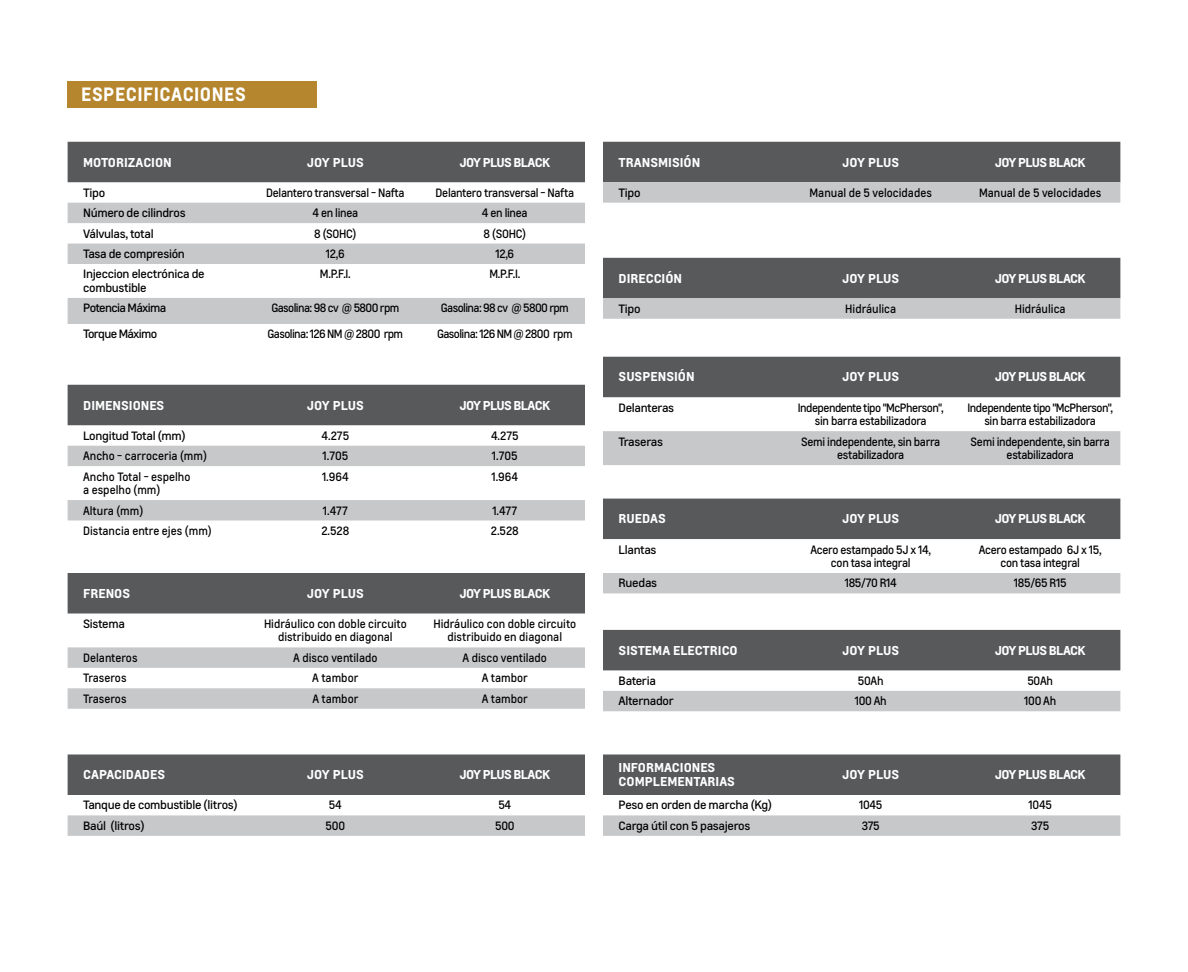
<style>
.page{position:relative;width:1188px;height:972px;background:#fff}
.page>*{position:absolute;margin:0;border:0;box-sizing:border-box;transform-origin:0 0}
.t1{font:700 18px "Louis Global 2";letter-spacing:.03em;color:#fff}
.t2{font:700 12px/14.4px "Louis";letter-spacing:-.005em;color:#fff;scale:1.07 1}
.t3{font:700 12px "Louis";letter-spacing:-.05em;color:#fff;scale:1.07 1}
.t4{font:11.25px/13.5px "Louis";letter-spacing:-.025em;color:#000;text-align:center}
.t5{font:11.25px/13.5px "Louis";color:#000;text-align:center}
.t6{font:11.25px/13.5px "Louis";letter-spacing:-.025em;color:#000;scale:1.07 1}
.t7{font:11.25px "Louis";letter-spacing:-.05em;color:#000}
.t8{font:11.25px/13.5px "Louis";letter-spacing:-.045em;color:#000;text-align:center}
.t9{font:11.25px "Louis";letter-spacing:-.05em;color:#000;scale:1.07 1}
</style>
<div class="page">
<div style="left:68px;top:81px;width:249px;height:27px;background:#b5862d"></div>
<div style="left:68px;top:142px;width:517px;height:40px;background:#58595b"></div>
<svg style="left:68px;top:203px;width:517px;height:121px;fill:#c7c8ca"></svg>
<div style="left:603px;top:357px;width:517px;height:40px;background:#58595b"></div>
<div style="left:603px;top:431px;width:517px;height:34px;background:#c7c8ca"></div>
<div style="left:603px;top:499px;width:517px;height:40px;background:#58595b"></div>
<div style="left:603px;top:573px;width:517px;height:20px;background:#c7c8ca"></div>
<div style="left:603px;top:630px;width:517px;height:40px;background:#58595b"></div>
<div style="left:603px;top:691px;width:517px;height:20px;background:#c7c8ca"></div>
<div style="left:68px;top:754px;width:517px;height:41px;background:#58595b"></div>
<div style="left:68px;top:815px;width:517px;height:21px;background:#c7c8ca"></div>
<div style="left:603px;top:754px;width:517px;height:41px;background:#58595b"></div>
<div style="left:603px;top:815px;width:517px;height:21px;background:#c7c8ca"></div>
<div style="left:68px;top:385px;width:517px;height:40px;background:#58595b"></div>
<svg style="left:68px;top:446px;width:517px;height:74px"></svg>
<div style="left:68px;top:573px;width:517px;height:41px;background:#58595b"></div>
<svg style="left:68px;top:647px;width:517px;height:62px"></svg>
<svg style="left:603px;top:142px;width:517px;height:61px;background:#7e7f81"></svg>
<svg style="left:603px;top:258px;width:517px;height:61px;background:#7e7f81"></svg>
<h1 class="t1" style="left:81px;top:81px;width:166px">ESPECIFICACIONES</h1>
<p class="t2" style="left:83px;top:155px;width:84px">MOTORIZACION</p>
<p class="t2" style="left:307px;top:155px;width:55px">JOY PLUS</p>
<p class="t3" style="left:460px;top:154px;width:86px">JOY PLUS BLACK</p>
<p class="t6" style="left:83px;top:186px;width:22px">Tipo</p>
<p class="t4" style="left:266px;top:186px;width:140px">Delantero transversal - Nafta</p>
<p class="t4" style="left:436px;top:186px;width:140px">Delantero transversal - Nafta</p>
<p class="t6" style="left:83px;top:206px;width:97px">Número de cilindros</p>
<p class="t4" style="left:313px;top:206px;width:47px">4 en linea</p>
<p class="t4" style="left:482px;top:206px;width:47px">4 en linea</p>
<p class="t6" style="left:83px;top:227px;width:67px">Válvulas, total</p>
<p class="t4" style="left:314px;top:227px;width:44px">8 (SOHC)</p>
<p class="t4" style="left:484px;top:227px;width:44px">8 (SOHC)</p>
<p class="t6" style="left:83px;top:247px;width:97px">Tasa de compresión</p>
<p class="t4" style="left:326px;top:247px;width:20px">12,6</p>
<p class="t4" style="left:495px;top:247px;width:20px">12,6</p>
<p class="t6" style="left:83px;top:267px;width:115px">Injeccion electrónica de combustible</p>
<p class="t4" style="left:320px;top:267px;width:32px">M.P.F.I.</p>
<p class="t4" style="left:489px;top:267px;width:32px">M.P.F.I.</p>
<p class="t9" style="left:83px;top:301px;width:79px">Potencia Máxima</p>
<p class="t7" style="left:271px;top:301px;width:130px">Gasolina: 98 cv @ 5800 rpm</p>
<p class="t7" style="left:441px;top:301px;width:130px">Gasolina: 98 cv @ 5800 rpm</p>
<p class="t9" style="left:83px;top:327px;width:71px">Torque Máximo</p>
<p class="t7" style="left:268px;top:327px;width:137px">Gasolina: 126 NM @ 2800 rpm</p>
<p class="t7" style="left:437px;top:327px;width:137px">Gasolina: 126 NM @ 2800 rpm</p>
<p class="t2" style="left:83px;top:398px;width:77px">DIMENSIONES</p>
<p class="t2" style="left:307px;top:398px;width:55px">JOY PLUS</p>
<p class="t3" style="left:460px;top:397px;width:86px">JOY PLUS BLACK</p>
<p class="t6" style="left:83px;top:429px;width:97px">Longitud Total (mm)</p>
<p class="t4" style="left:322px;top:429px;width:29px">4.275</p>
<p class="t4" style="left:491px;top:429px;width:29px">4.275</p>
<p class="t5" style="left:83px;top:449px;width:125px">Ancho - carroceria (mm)</p>
<p class="t4" style="left:323px;top:449px;width:27px">1.705</p>
<p class="t4" style="left:492px;top:449px;width:27px">1.705</p>
<p class="t5" style="left:83px;top:470px;width:109px;text-align:left">Ancho Total - espelho a espelho (mm)</p>
<p class="t4" style="left:322px;top:470px;width:28px">1.964</p>
<p class="t4" style="left:491px;top:470px;width:28px">1.964</p>
<p class="t5" style="left:83px;top:504px;width:62px">Altura (mm)</p>
<p class="t4" style="left:323px;top:504px;width:27px">1.477</p>
<p class="t4" style="left:492px;top:504px;width:27px">1.477</p>
<p class="t5" style="left:83px;top:524px;width:130px">Distancia entre ejes (mm)</p>
<p class="t4" style="left:321px;top:524px;width:30px">2.528</p>
<p class="t4" style="left:491px;top:524px;width:30px">2.528</p>
<p class="t2" style="left:83px;top:586px;width:45px">FRENOS</p>
<p class="t2" style="left:307px;top:586px;width:55px">JOY PLUS</p>
<p class="t3" style="left:460px;top:585px;width:86px">JOY PLUS BLACK</p>
<p class="t6" style="left:83px;top:617px;width:41px">Sistema</p>
<p class="t5" style="left:264px;top:617px;width:144px">Hidráulico con doble circuito distribuido en diagonal</p>
<p class="t5" style="left:433px;top:617px;width:144px">Hidráulico con doble circuito distribuido en diagonal</p>
<p class="t5" style="left:83px;top:651px;width:56px">Delanteros</p>
<p class="t5" style="left:293px;top:651px;width:86px">A disco ventilado</p>
<p class="t5" style="left:463px;top:651px;width:86px">A disco ventilado</p>
<p class="t5" style="left:83px;top:671px;width:45px">Traseros</p>
<p class="t4" style="left:312px;top:671px;width:48px">A tambor</p>
<p class="t4" style="left:482px;top:671px;width:48px">A tambor</p>
<p class="t5" style="left:83px;top:692px;width:45px">Traseros</p>
<p class="t4" style="left:312px;top:692px;width:48px">A tambor</p>
<p class="t4" style="left:482px;top:692px;width:48px">A tambor</p>
<p class="t2" style="left:83px;top:768px;width:78px">CAPACIDADES</p>
<p class="t2" style="left:307px;top:768px;width:55px">JOY PLUS</p>
<p class="t3" style="left:460px;top:767px;width:86px">JOY PLUS BLACK</p>
<p class="t6" style="left:83px;top:798px;width:146px">Tanque de combustible (litros)</p>
<p class="t4" style="left:329px;top:798px;width:14px">54</p>
<p class="t4" style="left:498px;top:798px;width:14px">54</p>
<p class="t6" style="left:83px;top:819px;width:59px">Baúl (litros)</p>
<p class="t4" style="left:326px;top:819px;width:21px">500</p>
<p class="t4" style="left:495px;top:819px;width:21px">500</p>
<p class="t2" style="left:619px;top:155px;width:78px">TRANSMISIÓN</p>
<p class="t2" style="left:842px;top:155px;width:55px">JOY PLUS</p>
<p class="t3" style="left:995px;top:154px;width:86px">JOY PLUS BLACK</p>
<p class="t6" style="left:619px;top:186px;width:22px">Tipo</p>
<p class="t5" style="left:810px;top:186px;width:124px">Manual de 5 velocidades</p>
<p class="t5" style="left:979px;top:186px;width:124px">Manual de 5 velocidades</p>
<p class="t2" style="left:619px;top:271px;width:61px">DIRECCIÓN</p>
<p class="t2" style="left:842px;top:271px;width:55px">JOY PLUS</p>
<p class="t3" style="left:995px;top:270px;width:86px">JOY PLUS BLACK</p>
<p class="t6" style="left:619px;top:302px;width:22px">Tipo</p>
<p class="t5" style="left:845px;top:302px;width:52px">Hidráulica</p>
<p class="t5" style="left:1015px;top:302px;width:52px">Hidráulica</p>
<p class="t2" style="left:619px;top:370px;width:73px">SUSPENSIÓN</p>
<p class="t2" style="left:842px;top:370px;width:55px">JOY PLUS</p>
<p class="t3" style="left:995px;top:369px;width:86px">JOY PLUS BLACK</p>
<p class="t6" style="left:619px;top:401px;width:53px">Delanteras</p>
<p class="t8" style="left:798px;top:401px;width:147px">Independente tipo "McPherson", sin barra estabilizadora</p>
<p class="t4" style="left:967px;top:401px;width:147px">Independente tipo "McPherson", sin barra estabilizadora</p>
<p class="t6" style="left:619px;top:435px;width:43px">Traseras</p>
<p class="t4" style="left:801px;top:435px;width:141px">Semi independente, sin barra estabilizadora</p>
<p class="t4" style="left:971px;top:435px;width:141px">Semi independente, sin barra estabilizadora</p>
<p class="t2" style="left:619px;top:512px;width:46px">RUEDAS</p>
<p class="t2" style="left:842px;top:512px;width:55px">JOY PLUS</p>
<p class="t3" style="left:995px;top:511px;width:86px">JOY PLUS BLACK</p>
<p class="t6" style="left:619px;top:543px;width:37px">Llantas</p>
<p class="t4" style="left:810px;top:543px;width:122px">Acero estampado 5J x 14, con tasa integral</p>
<p class="t4" style="left:979px;top:543px;width:124px">Acero estampado 6J x 15, con tasa integral</p>
<p class="t6" style="left:619px;top:576px;width:38px">Ruedas</p>
<p class="t4" style="left:845px;top:576px;width:54px">185/70 R14</p>
<p class="t4" style="left:1014px;top:576px;width:54px">185/65 R15</p>
<p class="t2" style="left:619px;top:643px;width:113px">SISTEMA ELECTRICO</p>
<p class="t2" style="left:842px;top:643px;width:55px">JOY PLUS</p>
<p class="t3" style="left:995px;top:642px;width:86px">JOY PLUS BLACK</p>
<p class="t6" style="left:619px;top:674px;width:36px">Bateria</p>
<p class="t4" style="left:858px;top:674px;width:27px">50Ah</p>
<p class="t4" style="left:1027px;top:674px;width:27px">50Ah</p>
<p class="t6" style="left:619px;top:694px;width:53px">Alternador</p>
<p class="t4" style="left:855px;top:694px;width:34px">100 Ah</p>
<p class="t4" style="left:1024px;top:694px;width:34px">100 Ah</p>
<p class="t2" style="left:619px;top:760px;width:110px">INFORMACIONES<br>COMPLEMENTARIAS</p>
<p class="t2" style="left:842px;top:768px;width:55px">JOY PLUS</p>
<p class="t3" style="left:995px;top:767px;width:86px">JOY PLUS BLACK</p>
<p class="t6" style="left:619px;top:798px;width:145px">Peso en orden de marcha (Kg)</p>
<p class="t4" style="left:859px;top:798px;width:25px">1045</p>
<p class="t4" style="left:1029px;top:798px;width:25px">1045</p>
<p class="t6" style="left:619px;top:819px;width:125px">Carga útil con 5 pasajeros</p>
<p class="t4" style="left:862px;top:819px;width:20px">375</p>
<p class="t4" style="left:1031px;top:819px;width:20px">375</p>
</div>
